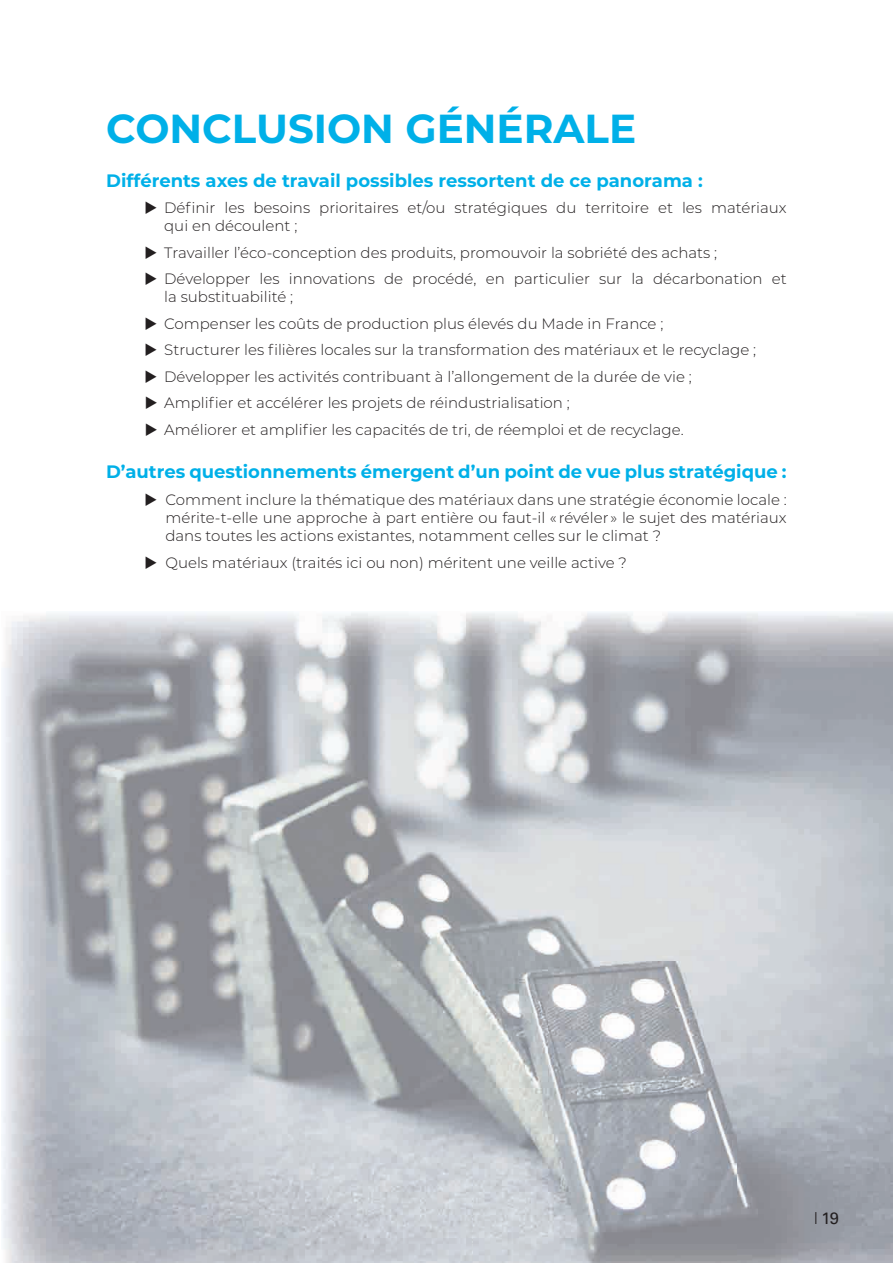
<style>
.page{position:relative;width:893px;height:1263px;background:#fff}
.page>*{position:absolute;margin:0;border:0;box-sizing:border-box;transform-origin:0 0}
.t1{font:700 40.5px "Montserrat";color:#00b0e8}
.t2{font:700 18px "Montserrat";color:#00b0e8}
.t3{font:16.5px "Univers LT Std";color:#231f20}
.t4{font:300 15px/26.5px "Montserrat";color:#231f20}
.s1{font-weight:300;font-stretch:condensed}
</style>
<div class="page">
<img style="left:1px;top:612px;width:892px;height:651px">
<h1 class="t1" style="left:106px;top:100px;width:531px">CONCLUSION GÉNÉRALE</h1>
<p class="t2" style="left:106px;top:168px;width:598px">Différents axes de travail possibles ressortent de ce panorama :</p>
<p class="t4" style="left:164px;top:199px;width:624px;line-height:18px">Définir les besoins prioritaires et/ou stratégiques du territoire et les matériaux qui en découlent ;</p>
<p class="t4" style="left:164px;top:239px;width:624px">Travailler l’éco-conception des produits, promouvoir la sobriété des achats ;<br>Développer les innovations de procédé, en particulier sur la décarbonation et</p>
<p class="t4" style="left:164px;top:283px;width:593px">la substituabilité ;<br>Compenser les coûts de production plus élevés du Made in France ;<br>Structurer les filières locales sur la transformation des matériaux et le recyclage ; Développer les activités contribuant à l’allongement de la durée de vie ; Amplifier et accélérer les projets de réindustrialisation ;<br>Améliorer et amplifier les capacités de tri, de réemploi et de recyclage.</p>
<p class="t2" style="left:106px;top:459px;width:682px">D’autres questionnements émergent d’un point de vue plus stratégique :</p>
<p class="t4" style="left:165px;top:490px;width:623px;line-height:18px;text-align:justify">Comment inclure la thématique des matériaux dans une stratégie économie locale : mérite-t-elle une approche à part entière ou faut-il « révéler » le sujet des matériaux dans toutes les actions existantes, notamment celles sur le climat ?</p>
<p class="t4" style="left:165px;top:548px;width:463px">Quels matériaux (traités ici ou non) méritent une veille active ?</p>
<p class="t3" style="left:814px;top:1208px;width:26px"><span class="s1">l</span> 19</p>
</div>
